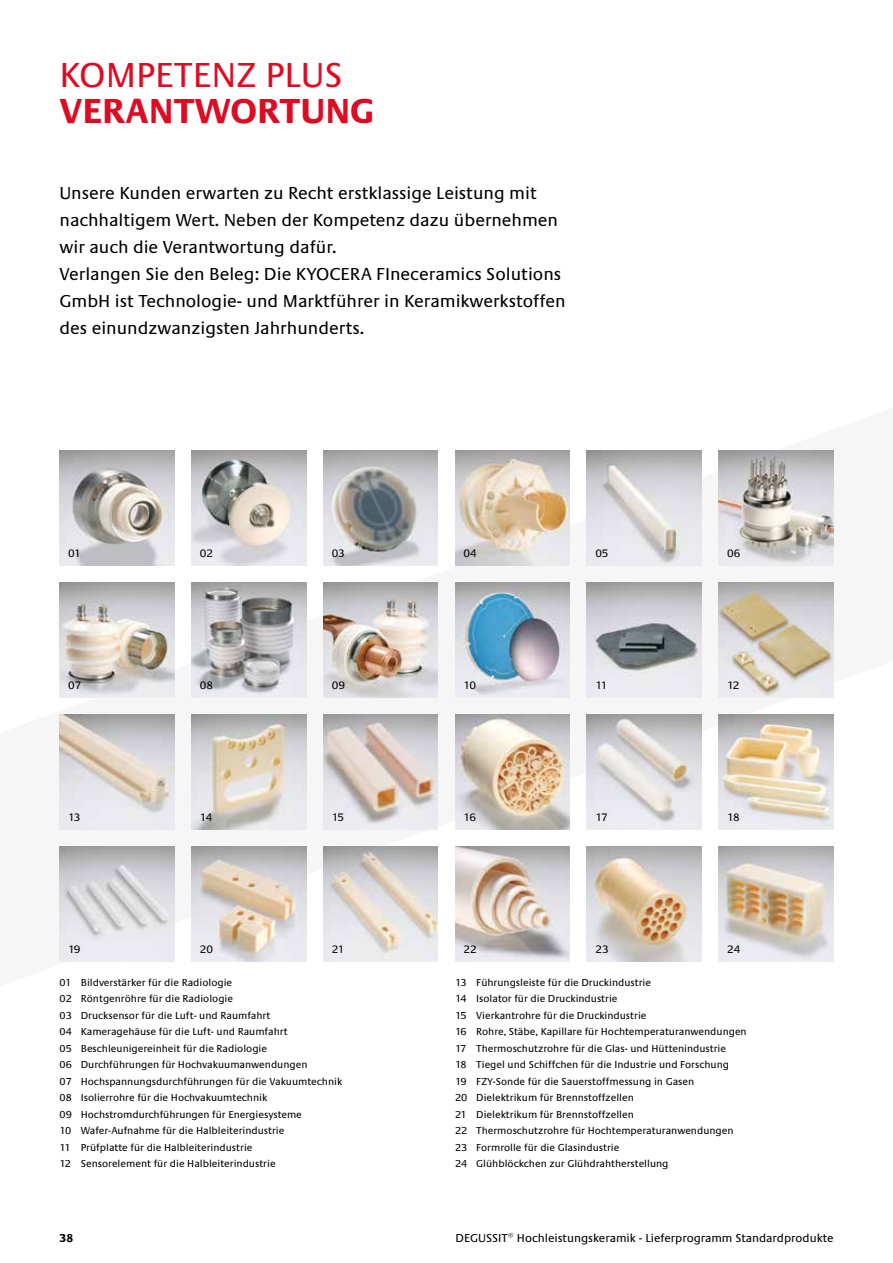
<style>
.page{position:relative;width:893px;height:1263px;background:#fff}
.page>*{position:absolute;margin:0;border:0;box-sizing:border-box;transform-origin:0 0}
.t1{font:36px "Praxis EF";color:#dc0c23}
.t2{font:700 36px "Praxis EF";color:#dc0c23}
.t3{font:18px/27px "Praxis EF";color:#000}
.t4{font:12px "Praxis EF";color:#000}
.t5{font:700 12px "Praxis EF";color:#000}
.t6{font:11.25px "Praxis EF";letter-spacing:-.025em;color:#000}
.t7{font:10.5px/16.5px "Praxis EF";color:#000}
</style>
<div class="page">
<svg style="left:59px;top:450px;width:775px;height:512px;fill:#f6f6f6"></svg>
<img style="left:60px;top:451px;width:114px;height:115px">
<img style="left:191px;top:451px;width:115px;height:115px">
<img style="left:323px;top:451px;width:115px;height:115px">
<img style="left:455px;top:451px;width:115px;height:115px">
<img style="left:587px;top:451px;width:115px;height:115px">
<img style="left:719px;top:451px;width:114px;height:115px">
<img style="left:60px;top:583px;width:114px;height:114px">
<img style="left:191px;top:583px;width:115px;height:114px">
<img style="left:323px;top:583px;width:115px;height:114px">
<img style="left:455px;top:583px;width:115px;height:114px">
<img style="left:587px;top:583px;width:115px;height:114px">
<img style="left:719px;top:583px;width:114px;height:114px">
<img style="left:60px;top:714px;width:114px;height:115px">
<img style="left:191px;top:714px;width:115px;height:115px">
<img style="left:323px;top:714px;width:115px;height:115px">
<img style="left:455px;top:714px;width:115px;height:115px">
<img style="left:587px;top:714px;width:115px;height:115px">
<img style="left:719px;top:714px;width:114px;height:115px">
<img style="left:60px;top:846px;width:114px;height:115px">
<img style="left:191px;top:846px;width:115px;height:115px">
<img style="left:323px;top:846px;width:115px;height:115px">
<img style="left:455px;top:846px;width:115px;height:115px">
<img style="left:587px;top:846px;width:115px;height:115px">
<img style="left:719px;top:846px;width:114px;height:115px">
<h1 class="t1" style="left:60px;top:55px;width:285px">KOMPETENZ PLUS</h1>
<h1 class="t2" style="left:60px;top:91px;width:316px">VERANTWORTUNG</h1>
<p class="t3" style="left:60px;top:180px;width:508px">Unsere Kunden erwarten zu Recht erstklassige Leistung mit nachhaltigem Wert. Neben der Kompetenz dazu übernehmen wir auch die Verantwortung dafür.<br>Verlangen Sie den Beleg: Die KYOCERA FIneceramics Solutions GmbH ist Technologie- und Marktführer in Keramikwerkstoffen des einundzwanzigsten Jahrhunderts.</p>
<p class="t6" style="left:68px;top:547px;width:14px">01</p>
<p class="t6" style="left:200px;top:547px;width:15px">02</p>
<p class="t6" style="left:332px;top:547px;width:15px">03</p>
<p class="t6" style="left:463px;top:547px;width:15px">04</p>
<p class="t6" style="left:595px;top:547px;width:15px">05</p>
<p class="t6" style="left:727px;top:547px;width:15px">06</p>
<p class="t6" style="left:68px;top:679px;width:15px">07</p>
<p class="t6" style="left:200px;top:679px;width:15px">08</p>
<p class="t6" style="left:332px;top:679px;width:15px">09</p>
<p class="t6" style="left:464px;top:679px;width:14px">10</p>
<p class="t6" style="left:595px;top:679px;width:13px">11</p>
<p class="t6" style="left:727px;top:679px;width:14px">12</p>
<p class="t6" style="left:68px;top:811px;width:14px">13</p>
<p class="t6" style="left:200px;top:811px;width:14px">14</p>
<p class="t6" style="left:332px;top:811px;width:14px">15</p>
<p class="t6" style="left:464px;top:811px;width:14px">16</p>
<p class="t6" style="left:595px;top:811px;width:14px">17</p>
<p class="t6" style="left:727px;top:811px;width:14px">18</p>
<p class="t6" style="left:68px;top:943px;width:14px">19</p>
<p class="t6" style="left:200px;top:943px;width:15px">20</p>
<p class="t6" style="left:332px;top:943px;width:14px">21</p>
<p class="t6" style="left:464px;top:943px;width:15px">22</p>
<p class="t6" style="left:595px;top:943px;width:15px">23</p>
<p class="t6" style="left:727px;top:943px;width:15px">24</p>
<p class="t7" style="left:60px;top:974px;width:284px">01 Bildverstärker für die Radiologie<br>02 Röntgenröhre für die Radiologie<br>03 Drucksensor für die Luft- und Raumfahrt<br>04 Kameragehäuse für die Luft- und Raumfahrt<br>05 Beschleunigereinheit für die Radiologie<br>06 Durchführungen für Hochvakuumanwendungen<br>07 Hochspannungsdurchführungen für die Vakuumtechnik 08 Isolierrohre für die Hochvakuumtechnik<br>09 Hochstromdurchführungen für Energiesysteme<br>10 Wafer-Aufnahme für die Halbleiterindustrie<br>11 Prüfplatte für die Halbleiterindustrie<br>12 Sensorelement für die Halbleiterindustrie</p>
<p class="t7" style="left:455px;top:974px;width:293px">13 Führungsleiste für die Druckindustrie<br>14 Isolator für die Druckindustrie<br>15 Vierkantrohre für die Druckindustrie<br>16 Rohre, Stäbe, Kapillare für Hochtemperaturanwendungen 17 Thermoschutzrohre für die Glas- und Hüttenindustrie<br>18 Tiegel und Schiffchen für die Industrie und Forschung<br>19 FZY-Sonde für die Sauerstoffmessung in Gasen<br>20 Dielektrikum für Brennstoffzellen<br>21 Dielektrikum für Brennstoffzellen<br>22 Thermoschutzrohre für Hochtemperaturanwendungen 23 Formrolle für die Glasindustrie<br>24 Glühblöckchen zur Glühdrahtherstellung</p>
<p class="t5" style="left:60px;top:1231px;width:15px">38</p>
<p class="t4" style="left:455px;top:1231px;width:379px">DEGUSSIT® Hochleistungskeramik - Lieferprogramm Standardprodukte</p>
</div>
